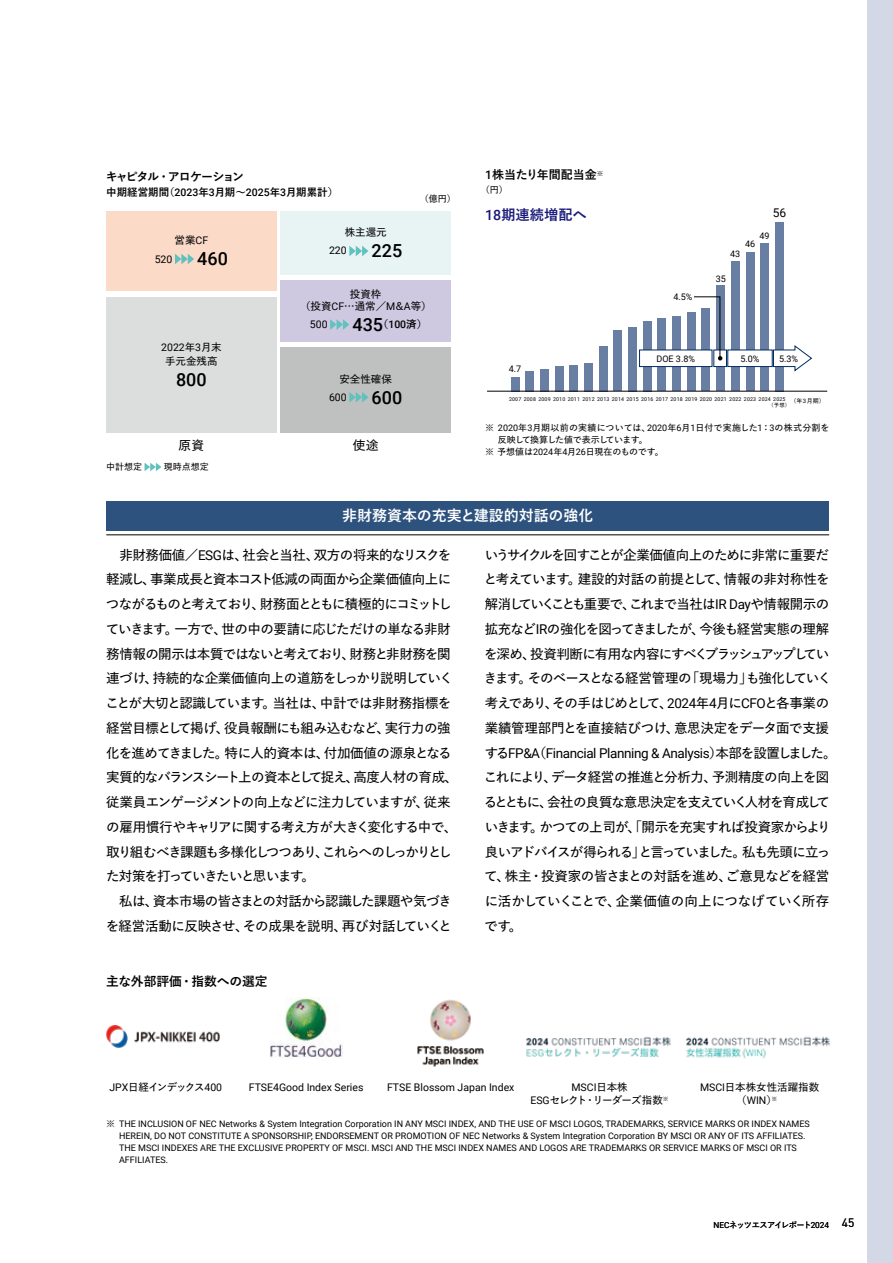
<style>
.page{position:relative;width:893px;height:1263px;background:#fff}
.page>*{position:absolute;margin:0;border:0;box-sizing:border-box;transform-origin:0 0}
.t1{font:500 18px "Roboto";color:#000}
.t2{font:700 15px "Yu Go Pr 6 N";color:#fff}
.t3{font:700 14.25px "Yu Go Pr 6 N";color:#19197a}
.t4{font:600 13.5px/24.8px "Yu Go Pr 6 N";letter-spacing:-.06em;color:#000}
.t5{font:13.5px "Roboto";letter-spacing:-.03em;color:#000}
.t6{font:700 12.75px "Yu Go Pr 6 N";letter-spacing:-.005em;color:#000}
.t7{font:600 12.75px "Yu Go Pr 6 N";color:#000}
.t8{font:700 12px "Yu Go Pr 6 N";letter-spacing:-.115em;color:#000}
.t9{font:700 12px "Yu Go Pr 6 N";color:#000}
.t10{font:12px "Roboto";color:#000}
.t11{font:10.5px "Roboto";color:#000}
.t12{font:600 10.5px/12px "Yu Go Pr 6 N";color:#000;text-align:center}
.t13{font:700 10.5px "Yu Go Pr 6 N";color:#000}
.t14{font:600 10.5px "Yu Go Pr 6 N";letter-spacing:-.08em;color:#000}
.t15{font:600 10.5px "Yu Go Pr 6 N";letter-spacing:-.105em;color:#000}
.t16{font:9px/12px "Roboto";color:#000}
.t17{font:600 9px "Yu Go Pr 6 N";letter-spacing:.025em;color:#000}
.t18{font:600 9px "Yu Go Pr 6 N";color:#000}
.t19{font:600 9px "Yu Go Pr 6 N";letter-spacing:-.06em;color:#000}
.t20{font:600 8.25px "Yu Go Pr 6 N";letter-spacing:-.1em;color:#000}
.t21{font:600 6px "Yu Go Pr 6 N";color:#000}
.t22{font:5.25px "Roboto";letter-spacing:.025em;color:#000}
.t23{font:600 5.25px "Yu Go Pr 6 N";color:#000}
.s1{font-family:"Roboto";font-weight:500}
.s2{font-family:"Roboto";font-weight:400}
.s3{font-family:"Yu Go Pr 6 N";font-weight:600}
.s4{font-family:"DIN Pro";font-weight:400;font-size:12px}
</style>
<div class="page">
<div style="left:867px;top:0;width:26px;height:1263px;background:#d2d8e5"></div>
<div style="left:511px;top:377px;width:8px;height:14px;background:#697ea3"></div>
<div style="left:526px;top:371px;width:8px;height:20px;background:#697ea3"></div>
<div style="left:540px;top:369px;width:9px;height:22px;background:#697ea3"></div>
<div style="left:555px;top:366px;width:8px;height:25px;background:#697ea3"></div>
<div style="left:570px;top:365px;width:8px;height:26px;background:#697ea3"></div>
<div style="left:584px;top:363px;width:9px;height:28px;background:#697ea3"></div>
<div style="left:599px;top:346px;width:8px;height:45px;background:#697ea3"></div>
<div style="left:614px;top:331px;width:8px;height:60px;background:#697ea3"></div>
<div style="left:628px;top:327px;width:9px;height:64px;background:#697ea3"></div>
<div style="left:643px;top:321px;width:8px;height:70px;background:#697ea3"></div>
<div style="left:658px;top:319px;width:8px;height:72px;background:#697ea3"></div>
<div style="left:672px;top:317px;width:9px;height:74px;background:#697ea3"></div>
<div style="left:687px;top:313px;width:9px;height:78px;background:#697ea3"></div>
<div style="left:702px;top:309px;width:8px;height:82px;background:#697ea3"></div>
<div style="left:716px;top:285px;width:9px;height:106px;background:#697ea3"></div>
<div style="left:731px;top:261px;width:9px;height:130px;background:#697ea3"></div>
<div style="left:746px;top:252px;width:8px;height:139px;background:#697ea3"></div>
<div style="left:760px;top:243px;width:9px;height:148px;background:#697ea3"></div>
<div style="left:775px;top:222px;width:9px;height:169px;background:#697ea3"></div>
<hr style="left:487px;top:391px;width:340px;height:1px;background:#000">
<div style="left:106px;top:501px;width:723px;height:29px;background:#2d527e"></div>
<hr style="left:106px;top:535px;width:723px;height:1px;background:#000">
<div style="left:106px;top:211px;width:170px;height:80px;background:#fbdac8"></div>
<svg style="left:175px;top:254px;width:19px;height:10px"></svg>
<div style="left:281px;top:211px;width:170px;height:64px;background:#e7f4f3"></div>
<svg style="left:349px;top:246px;width:19px;height:10px"></svg>
<div style="left:281px;top:280px;width:170px;height:62px;background:#cec8e1"></div>
<svg style="left:330px;top:319px;width:19px;height:11px"></svg>
<div style="left:281px;top:346px;width:170px;height:86px;background:#bfc0c0"></div>
<svg style="left:349px;top:392px;width:19px;height:10px"></svg>
<div style="left:106px;top:297px;width:170px;height:135px;background:#dcdddd"></div>
<img style="left:106px;top:1026px;width:114px;height:21px">
<img style="left:270px;top:998px;width:73px;height:59px">
<img style="left:417px;top:999px;width:67px;height:68px">
<img style="left:526px;top:1037px;width:145px;height:20px">
<img style="left:686px;top:1036px;width:145px;height:23px">
<div style="left:728px;top:350px;width:44px;height:17px;background:#fff;border:1px solid #002b62"></div>
<div style="left:714px;top:350px;width:13px;height:17px;background:#fff;border:1px solid #002b62"></div>
<div style="left:639px;top:350px;width:73px;height:17px;background:#fff"></div>
<div style="left:639px;top:350px;width:73px;height:17px;border:1px solid #002b62"></div>
<svg style="left:773px;top:345px;width:39px;height:26px"></svg>
<svg style="left:693px;top:296px;width:29px;height:64px"></svg>
<svg style="left:145px;top:463px;width:17px;height:8px"></svg>
<p class="t8" style="left:106px;top:169px;width:140px">キャピタル・アロケーション</p>
<p class="t13" style="left:106px;top:186px;width:233px">中期経営期間（<span class="s1">2023</span>年<span class="s1">3</span>月期～<span class="s1">2025</span>年<span class="s1">3</span>月期累計）</p>
<p class="t18" style="left:420px;top:190px;width:37px">（億円）</p>
<p class="t12" style="left:175px;top:233px;width:35px">営業<span class="s2">CF</span></p>
<p class="t11" style="left:155px;top:251px;width:19px">520</p>
<h1 class="t1" style="left:197px;top:246px;width:32px">460</h1>
<p class="t11" style="left:161px;top:340px;width:62px">2022<span class="s3">年</span>3<span class="s3">月末</span></p>
<p class="t12" style="left:165px;top:354px;width:54px">手元金残高</p>
<h1 class="t1" style="left:176px;top:367px;width:32px">800</h1>
<p class="t12" style="left:345px;top:225px;width:43px">株主還元</p>
<p class="t11" style="left:329px;top:243px;width:19px">220</p>
<h1 class="t1" style="left:372px;top:238px;width:32px">225</h1>
<p class="t12" style="left:300px;top:287px;width:133px">投資枠<br>（投資<span class="s2">CF</span>…通常／<span class="s2">M</span>＆<span class="s2">A</span>等）</p>
<p class="t11" style="left:310px;top:317px;width:19px">500</p>
<h1 class="t1" style="left:352px;top:312px;width:76px">435<sup>（</sup><sup>100</sup><sup>済）</sup></h1>
<p class="t12" style="left:339px;top:371px;width:54px">安全性確保</p>
<p class="t11" style="left:329px;top:390px;width:19px">600</p>
<h1 class="t1" style="left:372px;top:385px;width:32px">600</h1>
<p class="t7" style="left:179px;top:433px;width:27px">原資</p>
<p class="t7" style="left:353px;top:433px;width:27px">使途</p>
<p class="t18" style="left:106px;top:458px;width:37px">中計想定</p>
<p class="t18" style="left:164px;top:458px;width:46px">現時点想定</p>
<p class="t9" style="left:485px;top:168px;width:120px"><span class="s1">1</span>株当たり年間配当金<sup>※</sup></p>
<p class="t18" style="left:481px;top:181px;width:28px">（円）</p>
<p class="t3" style="left:485px;top:207px;width:103px"><span class="s1">18</span>期連続増配へ</p>
<p class="t16" style="left:509px;top:362px;width:14px">4.7</p>
<p class="t10" style="left:773px;top:205px;width:15px">56</p>
<p class="t16" style="left:760px;top:229px;width:12px">49</p>
<p class="t16" style="left:745px;top:238px;width:12px">46</p>
<p class="t16" style="left:730px;top:247px;width:12px">43</p>
<p class="t16" style="left:673px;top:290px;width:21px">4.5%</p>
<p class="t16" style="left:716px;top:272px;width:12px">35</p>
<p class="t16" style="left:656px;top:352px;width:40px">DOE 3.8%</p>
<p class="t16" style="left:740px;top:352px;width:21px">5.0%</p>
<p class="t16" style="left:779px;top:352px;width:21px">5.3%</p>
<p class="t21" style="left:790px;top:395px;width:36px">（年<span class="s2">3</span>月期）</p>
<p class="t22" style="left:509px;top:395px;width:263px">2007 2008 2009 2010 2011 2012 2013 2014 2015 2016 2017 2018 2019 2020 2021 2022 2023 2024</p>
<p class="t22" style="left:773px;top:395px;width:14px">2025</p>
<p class="t23" style="left:769px;top:400px;width:23px">（予想）</p>
<p class="t17" style="left:485px;top:419px;width:346px">※ <span class="s2">2020</span>年<span class="s2">3</span>月期以前の実績については、<span class="s2">2020</span>年<span class="s2">6</span>月<span class="s2">1</span>日付で実施した<span class="s2">1</span>：<span class="s2">3</span>の株式分割を</p>
<p class="t19" style="left:498px;top:431px;width:151px">反映して換算した値で表示しています。</p>
<p class="t18" style="left:485px;top:443px;width:180px">※ 予想値は<span class="s2">2024</span>年<span class="s2">4</span>月<span class="s2">26</span>日現在のものです。</p>
<p class="t2" style="left:342px;top:507px;width:253px">非財務資本の充実と建設的対話の強化</p>
<p class="t4" style="left:105px;top:541px;width:354px">　非財務価値／<span class="s2">ESG</span>は、社会と当社、双方の将来的なリスクを軽減し、事業成長と資本コスト低減の両面から企業価値向上につながるものと考えており、財務面とともに積極的にコミットしていきます。一方で、世の中の要請に応じただけの単なる非財務情報の開示は本質ではないと考えており、財務と非財務を関連づけ、持続的な企業価値向上の道筋をしっかり説明していくことが大切と認識しています。当社は、中計では非財務指標を経営目標として掲げ、役員報酬にも組み込むなど、実行力の強化を進めてきました。特に人的資本は、付加価値の源泉となる実質的なバランスシート上の資本として捉え、高度人材の育成、従業員エンゲージメントの向上などに注力していますが、従来の雇用慣行やキャリアに関する考え方が大きく変化する中で、取り組むべき課題も多様化しつつあり、これらへのしっかりとした対策を打っていきたいと思います。<br>　私は、資本市場の皆さまとの対話から認識した課題や気づきを経営活動に反映させ、その成果を説明、再び対話していくと</p>
<p class="t4" style="left:484px;top:541px;width:349px">いうサイクルを回すことが企業価値向上のために非常に重要だと考えています。建設的対話の前提として、情報の非対称性を解消していくことも重要で、これまで当社は<span class="s2">IR Day</span>や情報開示の拡充など<span class="s2">IR</span>の強化を図ってきましたが、今後も経営実態の理解を深め、投資判断に有用な内容にすべくブラッシュアップしていきます。そのベースとなる経営管理の「現場力」も強化していく考えであり、その手はじめとして、<span class="s2">2024</span>年<span class="s2">4</span>月に<span class="s2">CFO</span>と各事業の業績管理部門とを直接結びつけ、意思決定をデータ面で支援</p>
<p class="t5" style="left:485px;top:743px;width:353px"><span class="s3">する</span>FP&amp;A<span class="s3">（</span>Financial Planning &amp; Analysis<span class="s3">）本部を設置しました。</span></p>
<p class="t4" style="left:484px;top:763px;width:348px;text-align:justify">これにより、データ経営の推進と分析力、予測精度の向上を図るとともに、会社の良質な意思決定を支えていく人材を育成していきます。かつての上司が、「開示を充実すれば投資家からより良いアドバイスが得られる」と言っていました。私も先頭に立って、株主・投資家の皆さまとの対話を進め、ご意見などを経営に活かしていくことで、企業価値の向上につなげていく所存です。</p>
<p class="t6" style="left:106px;top:974px;width:163px">主な外部評価・指数への選定</p>
<p class="t15" style="left:109px;top:1077px;width:114px"><span class="s2">JPX</span>日経インデックス<span class="s2">400</span></p>
<p class="t11" style="left:249px;top:1079px;width:116px">FTSE4Good Index Series</p>
<p class="t11" style="left:387px;top:1079px;width:129px">FTSE Blossom Japan Index</p>
<p class="t11" style="left:571px;top:1079px;width:58px">MSCI<span class="s3">日本株</span></p>
<p class="t14" style="left:530px;top:1090px;width:140px"><span class="s2">ESG</span>セレクト・リーダーズ指数<sup>※</sup></p>
<p class="t12" style="left:700px;top:1079px;width:121px"><span class="s2">MSCI</span>日本株女性活躍指数</p>
<p class="t11" style="left:736px;top:1093px;width:43px"><span class="s3">（</span>WIN<span class="s3">）</span><sup>※</sup></p>
<p class="t16" style="left:119px;top:1117px;width:692px;text-indent:-13px"><span class="s3">※</span> THE INCLUSION OF NEC Networks &amp; System Integration Corporation IN ANY MSCI INDEX, AND THE USE OF MSCI LOGOS, TRADEMARKS, SERVICE MARKS OR INDEX NAMES HEREIN, DO NOT CONSTITUTE A SPONSORSHIP, ENDORSEMENT OR PROMOTION OF NEC Networks &amp; System Integration Corporation BY MSCI OR ANY OF ITS AFFILIATES.<br>THE MSCI INDEXES ARE THE EXCLUSIVE PROPERTY OF MSCI. MSCI AND THE MSCI INDEX NAMES AND LOGOS ARE TRADEMARKS OR SERVICE MARKS OF MSCI OR ITS AFFILIATES.</p>
<p class="t20" style="left:713px;top:1217px;width:143px"><span class="s2">NEC</span>ネッツエスアイレポート<span class="s2">2024</span> <span class="s4">45</span></p>
</div>
